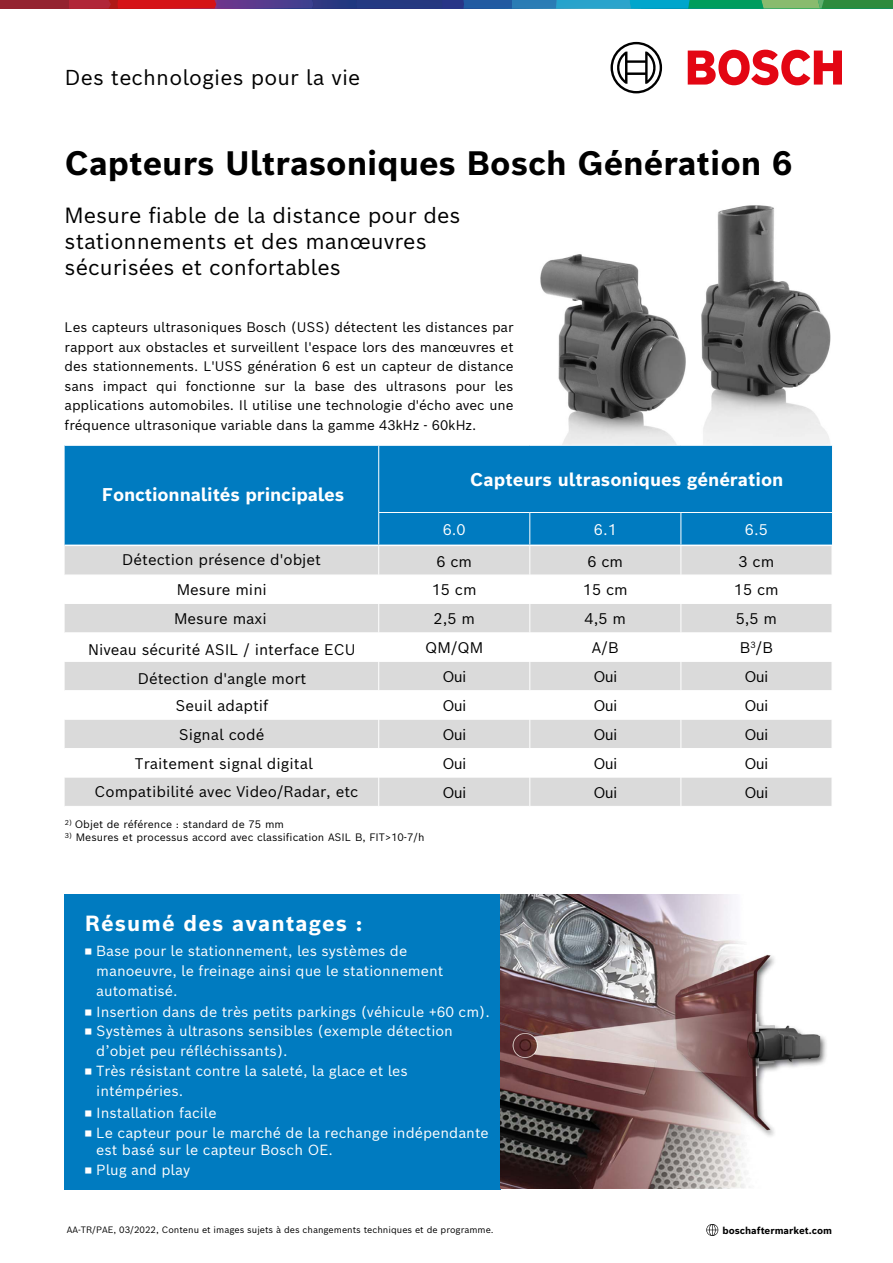
<style>
.page{position:relative;width:893px;height:1263px;background:#fff}
.page>*{position:absolute;margin:0;border:0;box-sizing:border-box;transform-origin:0 0}
.t1{font:700 33px "Bosch Sans";color:#000}
.t2{font:21.45px/25.7px "Bosch Sans";color:#000}
.t3{font:700 21.45px "Bosch Sans";letter-spacing:.05em;color:#fff}
.t4{font:21px "Bosch Sans";letter-spacing:.005em;color:#000}
.t5{font:700 18px "Bosch Sans";color:#fff}
.t6{font:700 18px "Bosch Sans";letter-spacing:-.01em;color:#fff}
.t7{font:15px "Bosch Sans";color:#000}
.t8{font:15px "Bosch Sans";color:#fff}
.t9{font:14.25px/20.1px "Bosch Sans";color:#fff}
.t10{font:13.5px/19.5px "Bosch Sans";letter-spacing:-.005em;color:#000;text-align:justify}
.t11{font:10.5px "Bosch Sans";color:#000}
.t12{font:700 9.75px "Bosch Sans";color:#000}
.t13{font:9px "Bosch Sans";color:#000}
</style>
<div class="page">
<div style="left:0;top:0;width:69px;height:9px;background:#942330"></div>
<svg style="left:69px;top:0;width:824px;height:9px;background:#496378"></svg>
<svg style="left:688px;top:50px;width:154px;height:35px"></svg>
<svg style="left:610px;top:42px;width:52px;height:51px"></svg>
<img style="left:540px;top:205px;width:291px;height:240px">
<div style="left:65px;top:446px;width:767px;height:99px;background:#007bc0"></div>
<div style="left:65px;top:546px;width:767px;height:260px;background:#dadada"></div>
<svg style="left:65px;top:576px;width:767px;height:201px"></svg>
<hr style="left:378px;top:445px;width:1px;height:67px;background:#fff">
<hr style="left:379px;top:512px;width:151px;height:1px;background:#fff">
<hr style="left:378px;top:513px;width:1px;height:32px;background:#fff">
<hr style="left:530px;top:512px;width:151px;height:1px;background:#fff">
<hr style="left:530px;top:513px;width:1px;height:32px;background:#fff">
<hr style="left:681px;top:512px;width:151px;height:1px;background:#fff">
<hr style="left:681px;top:513px;width:1px;height:32px;background:#fff">
<hr style="left:65px;top:575px;width:314px;height:1px;background:#fff">
<hr style="left:379px;top:575px;width:151px;height:1px;background:#fff">
<hr style="left:530px;top:575px;width:151px;height:1px;background:#fff">
<hr style="left:681px;top:575px;width:151px;height:1px;background:#fff">
<hr style="left:65px;top:633px;width:314px;height:1px;background:#fff">
<hr style="left:379px;top:633px;width:151px;height:1px;background:#fff">
<hr style="left:530px;top:633px;width:151px;height:1px;background:#fff">
<hr style="left:681px;top:633px;width:151px;height:1px;background:#fff">
<hr style="left:65px;top:690px;width:314px;height:1px;background:#fff">
<hr style="left:379px;top:690px;width:151px;height:1px;background:#fff">
<hr style="left:530px;top:690px;width:151px;height:1px;background:#fff">
<hr style="left:681px;top:690px;width:151px;height:1px;background:#fff">
<hr style="left:65px;top:748px;width:314px;height:1px;background:#fff">
<hr style="left:379px;top:748px;width:151px;height:1px;background:#fff">
<hr style="left:530px;top:748px;width:151px;height:1px;background:#fff">
<hr style="left:681px;top:748px;width:151px;height:1px;background:#fff">
<svg style="left:378px;top:546px;width:1px;height:260px"></svg>
<svg style="left:530px;top:546px;width:1px;height:260px"></svg>
<svg style="left:681px;top:546px;width:1px;height:260px"></svg>
<div style="left:65px;top:894px;width:436px;height:295px;background:#007bc0"></div>
<img style="left:501px;top:894px;width:326px;height:294px">
<svg style="left:706px;top:1224px;width:12px;height:12px"></svg>
<h3 class="t4" style="left:65px;top:60px;width:297px">Des technologies pour la vie</h3>
<h1 class="t1" style="left:65px;top:135px;width:729px">Capteurs Ultrasoniques Bosch Génération 6</h1>
<h2 class="t2" style="left:65px;top:201px;width:397px">Mesure fiable de la distance pour des stationnements et des manœuvres sécurisées et confortables</h2>
<p class="t10" style="left:65px;top:316px;width:450px">Les capteurs ultrasoniques Bosch (USS) détectent les distances par rapport aux obstacles et surveillent l'espace lors des manœuvres et des stationnements. L'USS génération 6 est un capteur de distance sans impact qui fonctionne sur la base des ultrasons pour les applications automobiles. Il utilise une technologie d'écho avec une fréquence ultrasonique variable dans la gamme 43kHz - 60kHz.</p>
<p class="t6" style="left:102px;top:479px;width:244px">Fonctionnalités principales</p>
<p class="t5" style="left:470px;top:464px;width:315px">Capteurs ultrasoniques génération</p>
<p class="t8" style="left:443px;top:517px;width:24px">6.0</p>
<p class="t8" style="left:594px;top:517px;width:24px">6.1</p>
<p class="t8" style="left:745px;top:517px;width:24px">6.5</p>
<p class="t7" style="left:122px;top:546px;width:200px">Détection présence d'objet</p>
<p class="t7" style="left:436px;top:548px;width:37px">6 cm</p>
<p class="t7" style="left:587px;top:548px;width:37px">6 cm</p>
<p class="t7" style="left:738px;top:548px;width:37px">3 cm</p>
<p class="t7" style="left:177px;top:577px;width:92px">Mesure mini</p>
<p class="t7" style="left:432px;top:577px;width:46px">15 cm</p>
<p class="t7" style="left:583px;top:577px;width:46px">15 cm</p>
<p class="t7" style="left:734px;top:577px;width:46px">15 cm</p>
<p class="t7" style="left:174px;top:606px;width:94px">Mesure maxi</p>
<p class="t7" style="left:434px;top:606px;width:43px">2,5 m</p>
<p class="t7" style="left:585px;top:606px;width:43px">4,5 m</p>
<p class="t7" style="left:736px;top:606px;width:43px">5,5 m</p>
<p class="t7" style="left:88px;top:637px;width:269px">Niveau sécurité ASIL / interface ECU</p>
<p class="t7" style="left:425px;top:635px;width:60px">QM/QM</p>
<p class="t7" style="left:592px;top:635px;width:28px">A/B</p>
<p class="t7" style="left:740px;top:635px;width:35px">B<sup>3</sup>/B</p>
<p class="t7" style="left:138px;top:665px;width:170px">Détection d'angle mort</p>
<p class="t7" style="left:442px;top:664px;width:26px">Oui</p>
<p class="t7" style="left:593px;top:664px;width:26px">Oui</p>
<p class="t7" style="left:744px;top:664px;width:26px">Oui</p>
<p class="t7" style="left:175px;top:692px;width:95px">Seuil adaptif</p>
<p class="t7" style="left:442px;top:693px;width:26px">Oui</p>
<p class="t7" style="left:593px;top:693px;width:26px">Oui</p>
<p class="t7" style="left:744px;top:693px;width:26px">Oui</p>
<p class="t7" style="left:179px;top:721px;width:87px">Signal codé</p>
<p class="t7" style="left:442px;top:722px;width:26px">Oui</p>
<p class="t7" style="left:593px;top:722px;width:26px">Oui</p>
<p class="t7" style="left:744px;top:722px;width:26px">Oui</p>
<p class="t7" style="left:135px;top:751px;width:179px">Traitement signal digital</p>
<p class="t7" style="left:442px;top:751px;width:26px">Oui</p>
<p class="t7" style="left:593px;top:751px;width:26px">Oui</p>
<p class="t7" style="left:744px;top:751px;width:26px">Oui</p>
<p class="t7" style="left:94px;top:779px;width:265px">Compatibilité avec Video/Radar, etc</p>
<p class="t7" style="left:442px;top:780px;width:26px">Oui</p>
<p class="t7" style="left:593px;top:780px;width:26px">Oui</p>
<p class="t7" style="left:744px;top:780px;width:26px">Oui</p>
<p class="t11" style="left:65px;top:815px;width:221px"><sup>2)</sup> Objet de référence : standard de 75 mm</p>
<p class="t11" style="left:65px;top:828px;width:361px"><sup>3)</sup> Mesures et processus accord avec classification ASIL B, FIT&gt;10-7/h</p>
<h2 class="t3" style="left:85px;top:905px;width:279px">Résumé des avantages :</h2>
<p class="t9" style="left:85px;top:939px;width:324px">◾ Base pour le stationnement, les systèmes de</p>
<p class="t9" style="left:96px;top:959px;width:349px">manoeuvre, le freinage ainsi que le stationnement</p>
<p class="t9" style="left:96px;top:979px;width:83px">automatisé.</p>
<p class="t9" style="left:85px;top:1000px;width:407px">◾ Insertion dans de très petits parkings (véhicule +60 cm).</p>
<p class="t9" style="left:85px;top:1019px;width:370px">◾ Systèmes à ultrasons sensibles (exemple détection</p>
<p class="t9" style="left:96px;top:1039px;width:193px">d’objet peu réfléchissants).</p>
<p class="t9" style="left:85px;top:1059px;width:325px">◾ Très résistant contre la saleté, la glace et les</p>
<p class="t9" style="left:96px;top:1079px;width:89px">intémpéries.</p>
<p class="t9" style="left:85px;top:1101px;width:406px">◾ Installation facile<br>◾ Le capteur pour le marché de la rechange indépendante</p>
<p class="t9" style="left:85px;top:1138px;width:250px;text-indent:12px">est basé sur le capteur Bosch OE. ◾ Plug and play</p>
<p class="t13" style="left:67px;top:1222px;width:428px">AA-TR/PAE, 03/2022, Contenu et images sujets à des changements techniques et de programme.</p>
<p class="t12" style="left:722px;top:1222px;width:111px">boschaftermarket.com</p>
</div>
